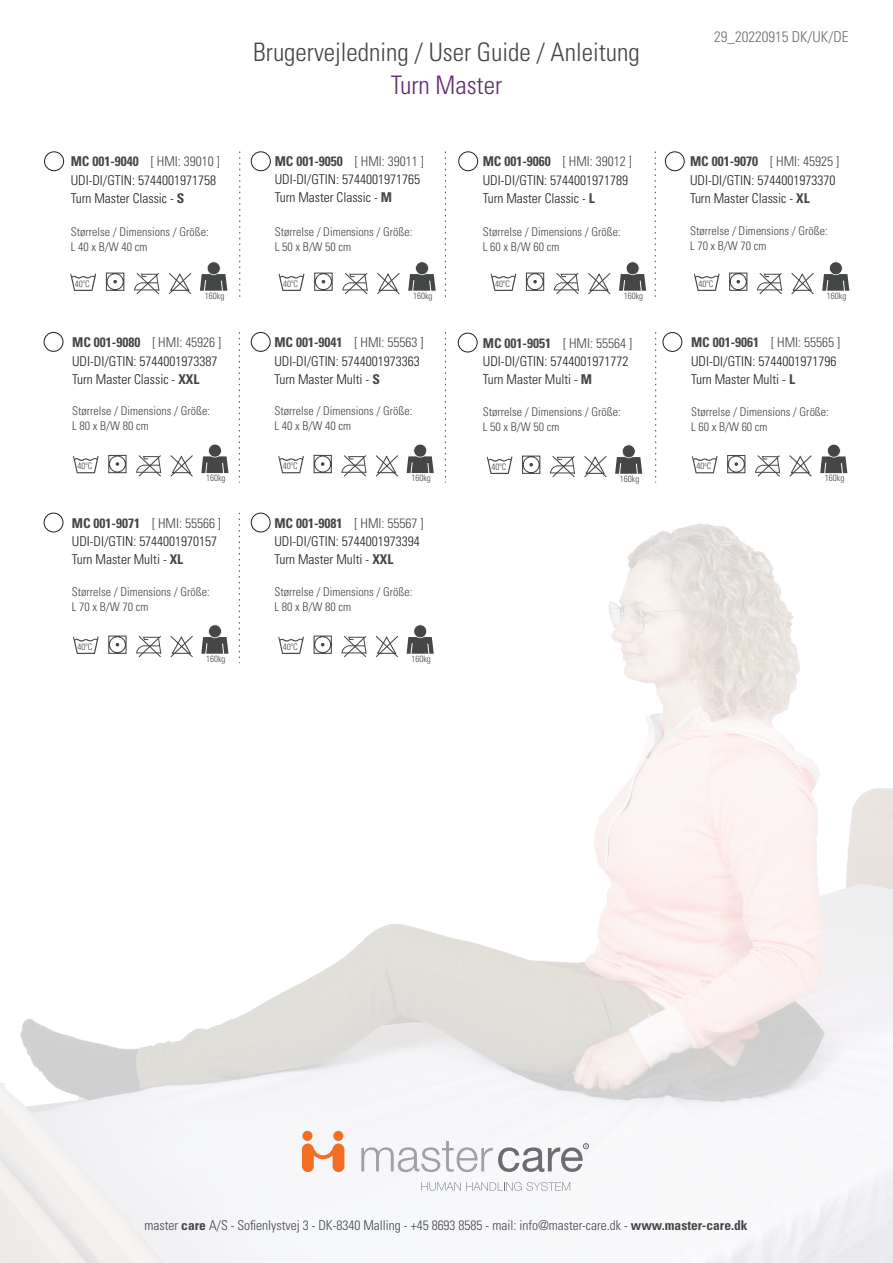
<style>
.page{position:relative;width:893px;height:1263px;background:#fff}
.page>*{position:absolute;margin:0;border:0;box-sizing:border-box;transform-origin:0 0}
.t1{font:300 condensed 25.5px "Univers LT Std";color:#454647}
.t2{font:300 condensed 25.5px "Univers LT Std";color:#602c6f}
.t3{font:300 condensed 15px "Univers LT Std";color:#6c6d70}
.t4{font:300 condensed 13.5px/18px "Univers LT Std";color:#231f20}
.t5{font:300 condensed 13.5px "Univers LT Std";color:#454647}
.t6{font:300 condensed 12px/15px "Univers LT Std";color:#454647}
.t7{font:300 condensed 9px "Univers LT Std";color:#454647}
.s1{font-weight:700}
.s2{font-weight:700;color:#454647}
</style>
<div class="page">
<img style="left:0;top:151px;width:893px;height:1112px">
<div style="left:45px;top:152px;width:19px;height:19px;background:#fff;border-radius:50%"></div>
<div style="left:44px;top:151px;width:20px;height:20px;border:1px solid #231f20;border-radius:50%"></div>
<svg style="left:201px;top:444px;width:27px;height:31px"></svg>
<svg style="left:108px;top:454px;width:19px;height:20px"></svg>
<svg style="left:136px;top:454px;width:58px;height:24px"></svg>
<svg style="left:73px;top:456px;width:26px;height:17px"></svg>
<svg style="left:201px;top:624px;width:27px;height:31px"></svg>
<svg style="left:108px;top:635px;width:19px;height:19px"></svg>
<svg style="left:136px;top:635px;width:58px;height:23px"></svg>
<svg style="left:73px;top:636px;width:26px;height:18px"></svg>
<div style="left:44px;top:332px;width:19px;height:19px;background:#fff;border-radius:50%"></div>
<div style="left:44px;top:332px;width:19px;height:20px;border:1px solid #231f20;border-radius:50%"></div>
<div style="left:44px;top:513px;width:19px;height:19px;background:#fff;border-radius:50%"></div>
<div style="left:44px;top:513px;width:19px;height:19px;border:1px solid #231f20;border-radius:50%"></div>
<svg style="left:822px;top:261px;width:27px;height:32px"></svg>
<svg style="left:729px;top:272px;width:19px;height:19px"></svg>
<svg style="left:757px;top:272px;width:58px;height:23px"></svg>
<svg style="left:694px;top:274px;width:26px;height:17px"></svg>
<div style="left:665px;top:152px;width:19px;height:19px;background:#fff;border-radius:50%"></div>
<div style="left:665px;top:151px;width:20px;height:20px;border:1px solid #231f20;border-radius:50%"></div>
<svg style="left:619px;top:261px;width:27px;height:32px"></svg>
<svg style="left:525px;top:272px;width:20px;height:19px"></svg>
<svg style="left:554px;top:272px;width:58px;height:23px"></svg>
<svg style="left:491px;top:274px;width:25px;height:17px"></svg>
<div style="left:459px;top:152px;width:19px;height:19px;background:#fff;border-radius:50%"></div>
<div style="left:458px;top:151px;width:20px;height:20px;border:1px solid #231f20;border-radius:50%"></div>
<svg style="left:408px;top:261px;width:28px;height:32px"></svg>
<svg style="left:314px;top:272px;width:19px;height:19px"></svg>
<svg style="left:342px;top:272px;width:59px;height:23px"></svg>
<svg style="left:279px;top:274px;width:25px;height:17px"></svg>
<svg style="left:200px;top:261px;width:27px;height:32px"></svg>
<svg style="left:105px;top:272px;width:20px;height:19px"></svg>
<svg style="left:134px;top:272px;width:58px;height:23px"></svg>
<svg style="left:70px;top:274px;width:26px;height:17px"></svg>
<div style="left:251px;top:152px;width:19px;height:19px;background:#fff;border-radius:50%"></div>
<div style="left:251px;top:151px;width:20px;height:20px;border:1px solid #231f20;border-radius:50%"></div>
<svg style="left:239px;top:151px;width:1px;height:149px"></svg>
<svg style="left:445px;top:151px;width:1px;height:149px"></svg>
<svg style="left:655px;top:151px;width:1px;height:149px"></svg>
<svg style="left:239px;top:332px;width:1px;height:151px"></svg>
<svg style="left:239px;top:513px;width:1px;height:150px"></svg>
<svg style="left:407px;top:444px;width:27px;height:31px"></svg>
<svg style="left:407px;top:624px;width:27px;height:31px"></svg>
<svg style="left:313px;top:454px;width:19px;height:20px"></svg>
<svg style="left:313px;top:635px;width:19px;height:19px"></svg>
<svg style="left:341px;top:454px;width:58px;height:24px"></svg>
<svg style="left:341px;top:635px;width:58px;height:23px"></svg>
<svg style="left:278px;top:456px;width:26px;height:17px"></svg>
<svg style="left:278px;top:636px;width:26px;height:18px"></svg>
<div style="left:251px;top:332px;width:19px;height:19px;background:#fff;border-radius:50%"></div>
<div style="left:251px;top:332px;width:19px;height:20px;border:1px solid #231f20;border-radius:50%"></div>
<div style="left:251px;top:513px;width:19px;height:19px;background:#fff;border-radius:50%"></div>
<div style="left:251px;top:513px;width:19px;height:19px;border:1px solid #231f20;border-radius:50%"></div>
<svg style="left:615px;top:444px;width:27px;height:32px"></svg>
<svg style="left:521px;top:455px;width:20px;height:19px"></svg>
<svg style="left:550px;top:455px;width:58px;height:23px"></svg>
<svg style="left:487px;top:457px;width:25px;height:17px"></svg>
<div style="left:458px;top:333px;width:19px;height:19px;background:#fff;border-radius:50%"></div>
<div style="left:458px;top:333px;width:19px;height:19px;border:1px solid #231f20;border-radius:50%"></div>
<svg style="left:445px;top:332px;width:1px;height:151px"></svg>
<svg style="left:655px;top:332px;width:1px;height:151px"></svg>
<svg style="left:302px;top:1143px;width:42px;height:29px"></svg>
<div style="left:302px;top:1131px;width:10px;height:10px;background:#f36e24;border-radius:50%"></div>
<div style="left:333px;top:1131px;width:10px;height:10px;background:#f36e24;border-radius:50%"></div>
<svg style="left:361px;top:1141px;width:228px;height:31px"></svg>
<svg style="left:421px;top:1182px;width:149px;height:9px"></svg>
<svg style="left:820px;top:444px;width:27px;height:31px"></svg>
<svg style="left:727px;top:454px;width:19px;height:20px"></svg>
<svg style="left:755px;top:454px;width:58px;height:24px"></svg>
<svg style="left:692px;top:456px;width:26px;height:17px"></svg>
<div style="left:663px;top:332px;width:19px;height:19px;background:#fff;border-radius:50%"></div>
<div style="left:663px;top:332px;width:19px;height:20px;border:1px solid #231f20;border-radius:50%"></div>
<h1 class="t1" style="left:253px;top:37px;width:388px">Brugervejledning / User Guide / Anleitung</h1>
<h1 class="t2" style="left:391px;top:70px;width:113px">Turn Master</h1>
<p class="t3" style="left:714px;top:28px;width:136px">29_20220915 DK/UK/DE</p>
<p class="t5" style="left:71px;top:153px;width:151px"><span class="s1">MC 001-9040</span> [ HMI: 39010 ]</p>
<p class="t5" style="left:275px;top:153px;width:151px"><span class="s1">MC 001-9050</span> [ HMI: 39011 ]</p>
<p class="t5" style="left:483px;top:153px;width:151px"><span class="s1">MC 001-9060</span> [ HMI: 39012 ]</p>
<p class="t5" style="left:690px;top:153px;width:151px"><span class="s1">MC 001-9070</span> [ HMI: 45925 ]</p>
<p class="t4" style="left:71px;top:171px;width:147px">UDI-DI/GTIN: 5744001971758<br>Turn Master Classic - <span class="s2">S</span></p>
<p class="t4" style="left:275px;top:171px;width:147px">UDI-DI/GTIN: 5744001971765<br>Turn Master Classic - <span class="s2">M</span></p>
<p class="t4" style="left:483px;top:171px;width:147px">UDI-DI/GTIN: 5744001971789<br>Turn Master Classic - <span class="s2">L</span></p>
<p class="t4" style="left:690px;top:171px;width:147px">UDI-DI/GTIN: 5744001973370<br>Turn Master Classic - <span class="s2">XL</span></p>
<p class="t6" style="left:71px;top:224px;width:139px">Størrelse / Dimensions / Größe:<br>L 40 x B/W 40 cm</p>
<p class="t6" style="left:275px;top:224px;width:139px">Størrelse / Dimensions / Größe:<br>L 50 x B/W 50 cm</p>
<p class="t6" style="left:483px;top:224px;width:139px">Størrelse / Dimensions / Größe:<br>L 60 x B/W 60 cm</p>
<p class="t6" style="left:690px;top:223px;width:139px">Størrelse / Dimensions / Größe:<br>L 70 x B/W 70 cm</p>
<p class="t7" style="left:75px;top:278px;width:16px">40<sup>o</sup>C</p>
<p class="t7" style="left:283px;top:278px;width:16px">40<sup>o</sup>C</p>
<p class="t7" style="left:495px;top:278px;width:16px">40<sup>o</sup>C</p>
<p class="t7" style="left:698px;top:278px;width:16px">40<sup>o</sup>C</p>
<p class="t7" style="left:205px;top:290px;width:21px">160kg</p>
<p class="t7" style="left:413px;top:290px;width:21px">160kg</p>
<p class="t7" style="left:624px;top:290px;width:21px">160kg</p>
<p class="t7" style="left:827px;top:290px;width:21px">160kg</p>
<p class="t5" style="left:72px;top:334px;width:151px"><span class="s1">MC 001-9080</span> [ HMI: 45926 ]</p>
<p class="t5" style="left:274px;top:334px;width:151px"><span class="s1">MC 001-9041</span> [ HMI: 55563 ]</p>
<p class="t5" style="left:483px;top:335px;width:151px"><span class="s1">MC 001-9051</span> [ HMI: 55564 ]</p>
<p class="t5" style="left:691px;top:334px;width:151px"><span class="s1">MC 001-9061</span> [ HMI: 55565 ]</p>
<p class="t4" style="left:72px;top:352px;width:147px">UDI-DI/GTIN: 5744001973387<br>Turn Master Classic - <span class="s2">XXL</span></p>
<p class="t4" style="left:274px;top:352px;width:147px">UDI-DI/GTIN: 5744001973363<br>Turn Master Multi - <span class="s2">S</span></p>
<p class="t4" style="left:483px;top:352px;width:147px">UDI-DI/GTIN: 5744001971772<br>Turn Master Multi - <span class="s2">M</span></p>
<p class="t4" style="left:691px;top:352px;width:147px">UDI-DI/GTIN: 5744001971796<br>Turn Master Multi - <span class="s2">L</span></p>
<p class="t6" style="left:72px;top:404px;width:139px">Størrelse / Dimensions / Größe:<br>L 80 x B/W 80 cm</p>
<p class="t6" style="left:274px;top:404px;width:139px">Størrelse / Dimensions / Größe:<br>L 40 x B/W 40 cm</p>
<p class="t6" style="left:483px;top:404px;width:139px">Størrelse / Dimensions / Größe:<br>L 50 x B/W 50 cm</p>
<p class="t6" style="left:691px;top:404px;width:139px">Størrelse / Dimensions / Größe:<br>L 60 x B/W 60 cm</p>
<p class="t7" style="left:78px;top:461px;width:16px">40<sup>o</sup>C</p>
<p class="t7" style="left:283px;top:461px;width:16px">40<sup>o</sup>C</p>
<p class="t7" style="left:491px;top:461px;width:16px">40<sup>o</sup>C</p>
<p class="t7" style="left:696px;top:461px;width:16px">40<sup>o</sup>C</p>
<p class="t7" style="left:206px;top:473px;width:21px">160kg</p>
<p class="t7" style="left:411px;top:473px;width:21px">160kg</p>
<p class="t7" style="left:620px;top:473px;width:21px">160kg</p>
<p class="t7" style="left:825px;top:473px;width:21px">160kg</p>
<p class="t5" style="left:72px;top:515px;width:151px"><span class="s1">MC 001-9071</span> [ HMI: 55566 ]</p>
<p class="t5" style="left:274px;top:515px;width:151px"><span class="s1">MC 001-9081</span> [ HMI: 55567 ]</p>
<p class="t4" style="left:72px;top:532px;width:147px">UDI-DI/GTIN: 5744001970157<br>Turn Master Multi - <span class="s2">XL</span></p>
<p class="t4" style="left:274px;top:532px;width:147px">UDI-DI/GTIN: 5744001973394<br>Turn Master Multi - <span class="s2">XXL</span></p>
<p class="t6" style="left:72px;top:584px;width:139px">Størrelse / Dimensions / Größe:<br>L 70 x B/W 70 cm</p>
<p class="t6" style="left:274px;top:584px;width:139px">Størrelse / Dimensions / Größe:<br>L 80 x B/W 80 cm</p>
<p class="t7" style="left:78px;top:641px;width:16px">40<sup>o</sup>C</p>
<p class="t7" style="left:283px;top:641px;width:16px">40<sup>o</sup>C</p>
<p class="t7" style="left:206px;top:653px;width:21px">160kg</p>
<p class="t7" style="left:411px;top:653px;width:21px">160kg</p>
<p class="t5" style="left:145px;top:1217px;width:605px">master <span class="s1">care</span> A/S - Sofienlystvej 3 - DK-8340 Malling - +45 8693 8585 - mail: info@master-care.dk - <span class="s1">www.master-care.dk</span></p>
</div>
